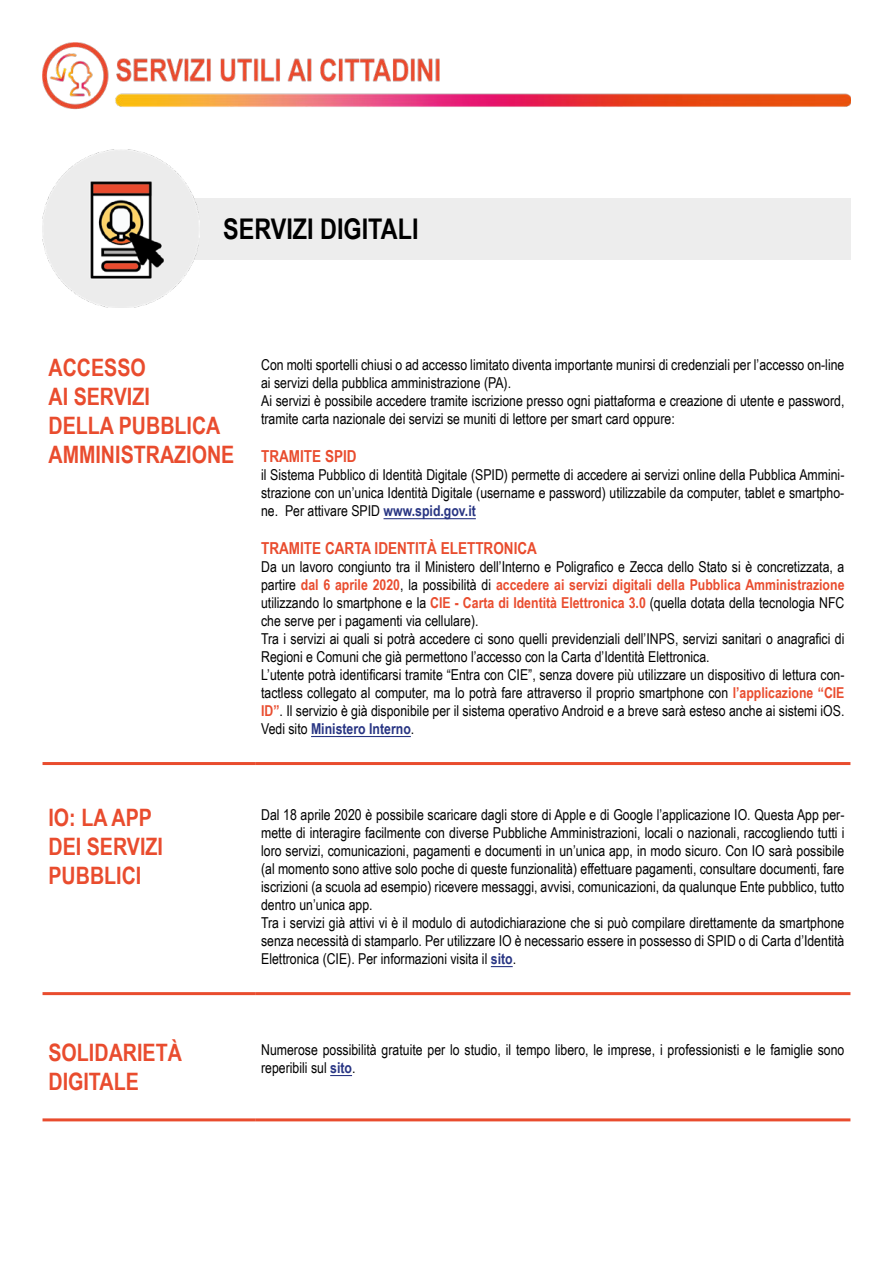
<style>
.page{position:relative;width:893px;height:1263px;background:#fff}
.page>*{position:absolute;margin:0;border:0;box-sizing:border-box;transform-origin:0 0}
.t1{font:700 28.5px "Arial Narrow";color:#000}
.t2{font:700 24px/28.8px "Arial Narrow";color:#e94c2e}
.t3{font:700 16.5px "Arial Narrow";color:#e94c2e}
.t4{font:15px/18px "Arial Narrow";color:#000}
.s1{font-weight:700;color:#283583}
.s2{font-weight:700;color:#e94c2e}
</style>
<div class="page">
<img style="left:43px;top:43px;width:807px;height:67px">
<div style="left:87px;top:198px;width:763px;height:61px;background:#ededed"></div>
<img style="left:43px;top:150px;width:157px;height:157px">
<hr style="left:43px;top:762px;width:212px;height:3px;background:#e94c2e">
<hr style="left:255px;top:762px;width:595px;height:3px;background:#e94c2e">
<hr style="left:384px;top:518px;width:92px;height:1px;background:#283583">
<hr style="left:311px;top:736px;width:100px;height:1px;background:#283583">
<hr style="left:43px;top:992px;width:212px;height:3px;background:#e94c2e">
<hr style="left:255px;top:992px;width:595px;height:3px;background:#e94c2e">
<svg style="left:491px;top:966px;width:22px;height:1px"></svg>
<hr style="left:43px;top:1118px;width:212px;height:3px;background:#e94c2e">
<hr style="left:255px;top:1118px;width:595px;height:3px;background:#e94c2e">
<svg style="left:330px;top:1075px;width:22px;height:1px"></svg>
<h1 class="t1" style="left:223px;top:207px;width:197px">SERVIZI DIGITALI</h1>
<h2 class="t2" style="left:49px;top:352px;width:187px">ACCESSO<br>AI SERVIZI<br>DELLA PUBBLICA<br>AMMINISTRAZIONE</h2>
<p class="t4" style="left:261px;top:355px;width:585px">Con molti sportelli chiusi o ad accesso limitato diventa importante munirsi di credenziali per l’accesso on-line ai servizi della pubblica amministrazione (PA).<br>Ai servizi è possibile accedere tramite iscrizione presso ogni piattaforma e creazione di utente e password, tramite carta nazionale dei servizi se muniti di lettore per smart card oppure:</p>
<p class="t3" style="left:261px;top:443px;width:97px">TRAMITE SPID</p>
<p class="t4" style="left:261px;top:465px;width:585px;text-align:justify">il Sistema Pubblico di Identità Digitale (SPID) permette di accedere ai servizi online della Pubblica Ammini&shy;strazione con un’unica Identità Digitale (username e password) utilizzabile da computer, tablet e smartpho&shy;ne. Per attivare SPID <span class="s1">www.spid.gov.it</span></p>
<p class="t3" style="left:261px;top:535px;width:277px">TRAMITE CARTA IDENTITÀ ELETTRONICA</p>
<p class="t4" style="left:261px;top:557px;width:585px">Da un lavoro congiunto tra il Ministero dell’Interno e Poligrafico e Zecca dello Stato si è concretizzata, a partire <span class="s2">dal 6 aprile 2020</span>, la possibilità di <span class="s2">accedere ai servizi digitali della Pubblica Amministrazione </span>utilizzando lo smartphone e la <span class="s2">CIE - Carta di Identità Elettronica 3.0</span> (quella dotata della tecnologia NFC che serve per i pagamenti via cellulare).<br>Tra i servizi ai quali si potrà accedere ci sono quelli previdenziali dell’INPS, servizi sanitari o anagrafici di Regioni e Comuni che già permettono l’accesso con la Carta d’Identità Elettronica.<br>L’utente potrà identificarsi tramite “Entra con CIE”, senza dovere più utilizzare un dispositivo di lettura con&shy;tactless collegato al computer, ma lo potrà fare attraverso il proprio smartphone con <span class="s2">l’applicazione “CIE ID”</span>. Il servizio è già disponibile per il sistema operativo Android e a breve sarà esteso anche ai sistemi iOS.<br>Vedi sito <span class="s1">Ministero Interno</span>.</p>
<h2 class="t2" style="left:49px;top:802px;width:116px">IO: LA APP<br>DEI SERVIZI<br>PUBBLICI</h2>
<p class="t4" style="left:261px;top:805px;width:585px">Dal 18 aprile 2020 è possibile scaricare dagli store di Apple e di Google l’applicazione IO. Questa App per&shy;mette di interagire facilmente con diverse Pubbliche Amministrazioni, locali o nazionali, raccogliendo tutti i loro servizi, comunicazioni, pagamenti e documenti in un’unica app, in modo sicuro. Con IO sarà possibile (al momento sono attive solo poche di queste funzionalità) effettuare pagamenti, consultare documenti, fare iscrizioni (a scuola ad esempio) ricevere messaggi, avvisi, comunicazioni, da qualunque Ente pubblico, tutto dentro un’unica app.<br>Tra i servizi già attivi vi è il modulo di autodichiarazione che si può compilare direttamente da smartphone senza necessità di stamparlo. Per utilizzare IO è necessario essere in possesso di SPID o di Carta d’Identità Elettronica (CIE). Per informazioni visita il <span class="s1">sito</span>.</p>
<h2 class="t2" style="left:49px;top:1037px;width:135px">SOLIDARIETÀ<br>DIGITALE</h2>
<p class="t4" style="left:261px;top:1040px;width:585px">Numerose possibilità gratuite per lo studio, il tempo libero, le imprese, i professionisti e le famiglie sono reperibili sul <span class="s1">sito</span>.</p>
</div>
